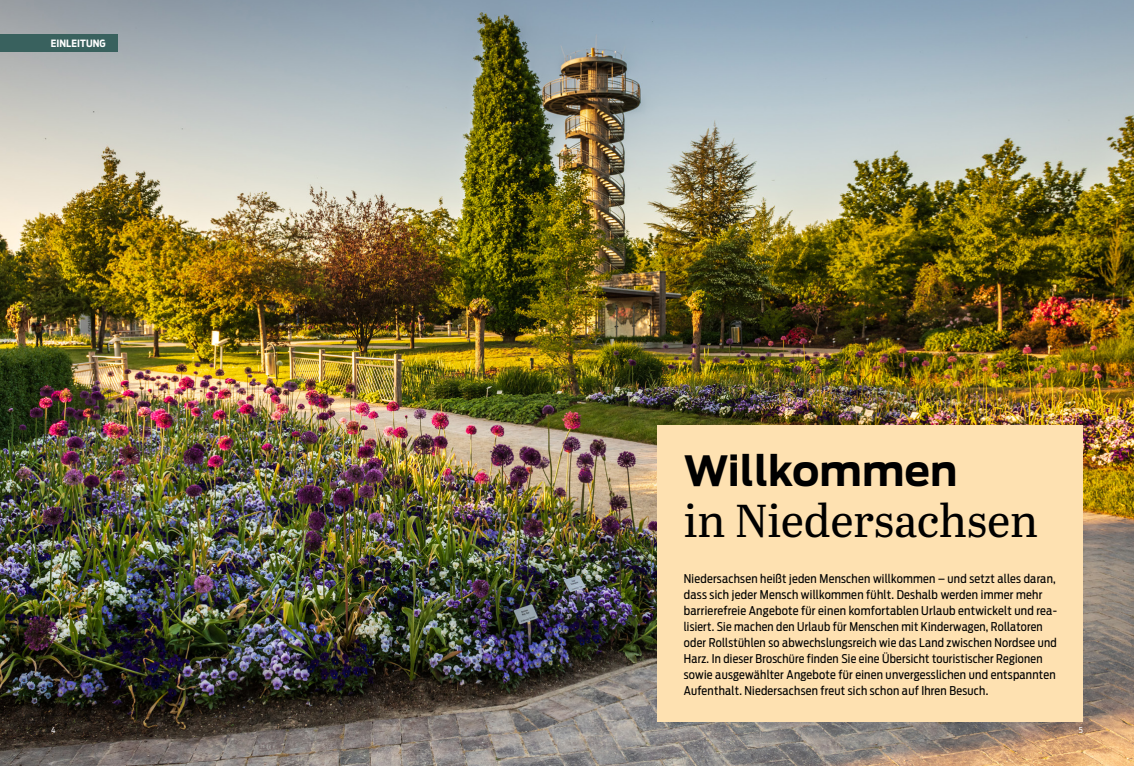
<style>
.page{position:relative;width:1134px;height:766px;background:#fff}
.page>*{position:absolute;margin:0;border:0;box-sizing:border-box;transform-origin:0 0}
.t1{font:46px "Abril Text";letter-spacing:-.005em;color:#000}
.t2{font:700 41.4px "Antenna";color:#000}
.t3{font:12px/16px "Antenna Cond";letter-spacing:.02em;color:#000}
.t4{font:700 10px "Antenna Cond";letter-spacing:.01em;color:#fff}
.t5{font:8.1px "Antenna Cond";color:#fff}
</style>
<div class="page">
<img style="left:0;top:0;width:1134px;height:765px">
<div style="left:658px;top:425px;width:425px;height:296px;background:#fee1b1"></div>
<div style="left:0;top:34px;width:117px;height:17px;background:#39615e"></div>
<p class="t4" style="left:51px;top:37px;width:57px">EINLEITUNG</p>
<h2 class="t2" style="left:684px;top:442px;width:275px">Willkommen</h2>
<h1 class="t1" style="left:684px;top:487px;width:356px">in Niedersachsen</h1>
<p class="t3" style="left:684px;top:570px;width:374px">Niedersachsen heißt jeden Menschen willkommen – und setzt alles daran, dass sich jeder Mensch willkommen fühlt. Deshalb werden immer mehr barrierefreie Angebote für einen komfortablen Urlaub entwickelt und rea&shy;lisiert. Sie machen den Urlaub für Menschen mit Kinderwagen, Rollatoren oder Rollstühlen so abwechslungsreich wie das Land zwischen Nordsee und Harz. In dieser Broschüre finden Sie eine Übersicht touristischer Regionen sowie ausgewählter Angebote für einen unvergesslichen und entspannten Aufenthalt. Niedersachsen freut sich schon auf Ihren Besuch.</p>
<p class="t5" style="left:51px;top:725px;width:6px">4</p>
<p class="t5" style="left:1079px;top:725px;width:6px">5</p>
</div>
